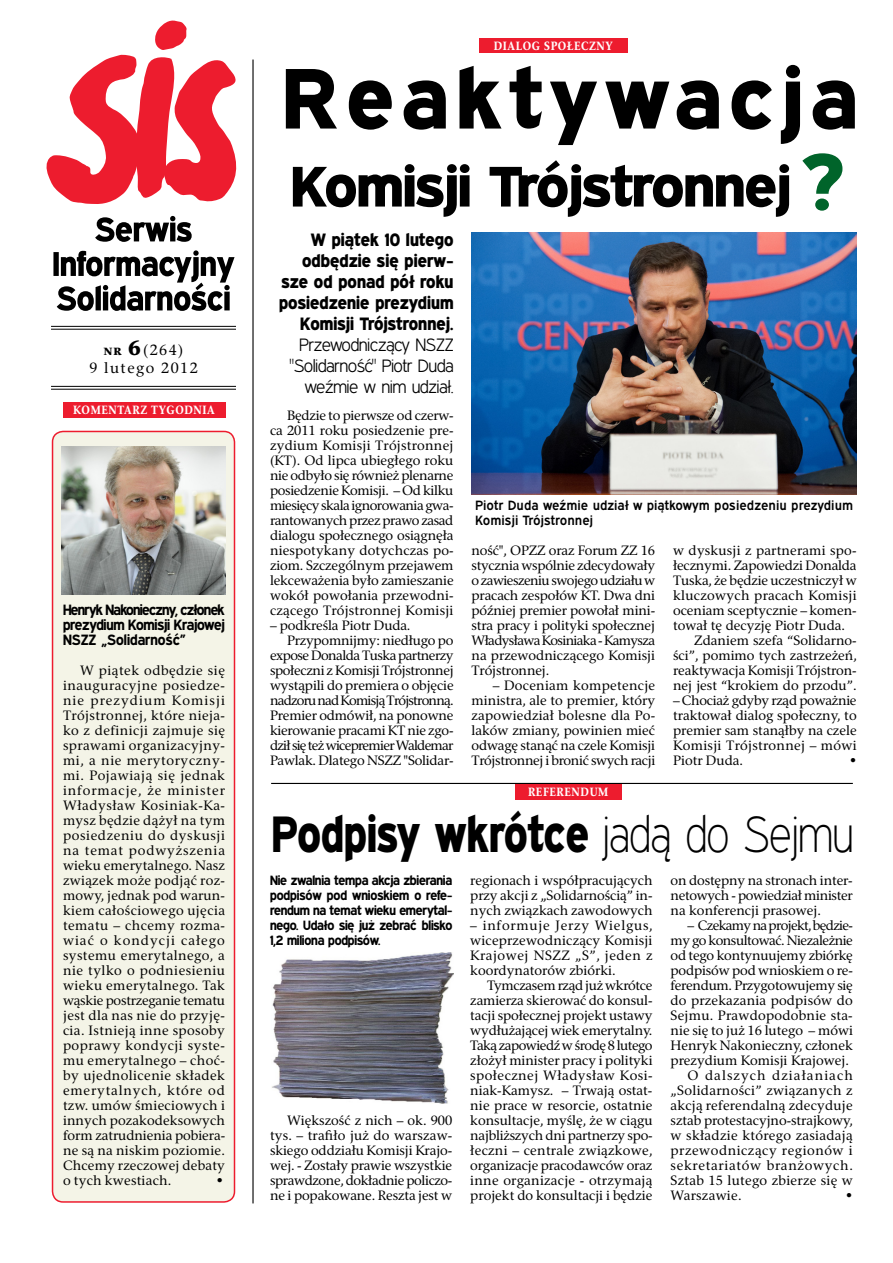
<style>
.page{position:relative;width:893px;height:1263px;background:#fff}
.page>*{position:absolute;margin:0;border:0;box-sizing:border-box;transform-origin:0 0}
.t1{font:85.95px "Expressway Xb";letter-spacing:.08em;color:#000;scale:1.06 1}
.t2{font:57.3px "Expressway Xb";letter-spacing:-.02em;color:#000;scale:1.1 1}
.t3{font:51.3px "Expressway Xb";color:#000;scale:.88 1}
.t4{font:18px/21px "Expressway Xb";color:#000;text-align:right}
.t5{font:18px/21px "Expressway Lt";color:#000;text-align:right}
.t6{font:700 15px/15px "Expressway Rg";letter-spacing:-.015em;color:#000;text-align:justify}
.t7{font:15px/18px "Rashel EFN";letter-spacing:.1em;color:#000;text-align:center}
.t8{font:13.5px/15px "Rashel EFN";color:#000;text-align:justify}
.t9{font:700 13.5px/15px "Expressway Rg";letter-spacing:-.02em;color:#000;text-align:justify}
.t10{font:13.5px "Rashel EFN";letter-spacing:.02em;color:#000}
.t11{font:13.5px/15px "Expressway Sb";color:#000}
.t12{font:13.5px "Rashel EFN";letter-spacing:-.055em;color:#000}
.t13{font:13.5px "Rashel EFN";letter-spacing:-.035em;color:#000}
.t14{font:13.5px "Rashel EFN";letter-spacing:-.02em;color:#000}
.t15{font:13.5px "Rashel EFN";letter-spacing:-.025em;color:#000}
.t16{font:13.5px "Rashel EFN";letter-spacing:-.05em;color:#000}
.t17{font:13.5px "Rashel EFN";letter-spacing:.025em;color:#000}
.t18{font:13.5px "Rashel EFN";letter-spacing:.05em;color:#000}
.t19{font:13.5px "Rashel EFN";letter-spacing:.04em;color:#000}
.t20{font:13.5px "Rashel EFN";letter-spacing:.08em;color:#000}
.t21{font:700 12px "Rashel Cnd EFN";letter-spacing:.05em;color:#fff}
.s1{font-family:"Rashel EFN Black";font-size:10.5px}
.s2{font-family:"Rashel EFN Black";font-size:21px}
.s3{font-size:80.55px;color:#00642a}
.s4{font-family:"Expressway Xl"}
</style>
<div class="page">
<svg style="left:53px;top:250px;width:182px;height:61px"></svg>
<svg style="left:95px;top:216px;width:97px;height:26px"></svg>
<svg style="left:46px;top:20px;width:191px;height:184px"></svg>
<hr style="left:51px;top:329px;width:185px;height:1px;background:#000">
<hr style="left:51px;top:326px;width:185px;height:1px;background:#000">
<hr style="left:51px;top:389px;width:185px;height:1px;background:#000">
<hr style="left:51px;top:386px;width:185px;height:1px;background:#000">
<div style="left:63px;top:402px;width:162px;height:15px;background:#ed1c2e"></div>
<div style="left:479px;top:38px;width:148px;height:15px;background:#ed1c2e"></div>
<hr style="left:252px;top:60px;width:2px;height:1143px;background:#000">
<hr style="left:271px;top:783px;width:582px;height:1px;background:#000">
<div style="left:515px;top:784px;width:106px;height:15px;background:#ed1c2e"></div>
<div style="left:53px;top:431px;width:181px;height:771px;background:#f4f4e7;border-radius:11px"></div>
<div style="left:52px;top:431px;width:183px;height:772px;border:2px solid #ed1c2e;border-radius:11px"></div>
<img style="left:472px;top:232px;width:385px;height:262px">
<img style="left:62px;top:446px;width:163px;height:149px">
<img style="left:272px;top:952px;width:182px;height:151px">
<p class="t7" style="left:89px;top:341px;width:110px"><span class="s1">nr</span> <span class="s2">6</span>(264)<br>9 lutego 2012</p>
<p class="t21" style="left:73px;top:402px;width:143px">KOMENTARZ TYGODNIA</p>
<p class="t6" style="left:63px;top:601px;width:163px">Henryk Nakonieczny, członek prezydium Komisji Krajowej NSZZ „Solidarność”</p>
<p class="t8" style="left:63px;top:662px;width:164px;text-indent:17px">W piątek odbędzie się inauguracyjne posiedze&shy;nie prezydium Komisji Trójstronnej, które nieja&shy;ko z definicji zajmuje się sprawami organizacyjny&shy;mi, a nie merytoryczny&shy;mi. Pojawiają się jednak informacje, że minister Władysław Kosiniak-Ka&shy;mysz będzie dążył na tym posiedzeniu do dyskusji na temat podwyższenia wieku emerytalnego. Nasz związek może podjąć roz&shy;mowy, jednak pod warun&shy;kiem całościowego ujęcia tematu – chcemy rozma&shy;wiać o kondycji całego systemu emerytalnego, a nie tylko o podniesieniu wieku emerytalnego. Tak wąskie postrzeganie tematu jest dla nas nie do przyję&shy;cia. Istnieją inne sposoby poprawy kondycji syste&shy;mu emerytalnego – choć&shy;by ujednolicenie składek emerytalnych, które od tzw. umów śmieciowych i innych pozakodeksowych form zatrudnienia pobiera&shy;ne są na niskim poziomie.<br>Chcemy rzeczowej debaty o tych kwestiach.</p>
<p class="t8" style="left:216px;top:1172px;width:9px">•</p>
<p class="t21" style="left:494px;top:38px;width:120px">DIALOG SPOŁECZNY</p>
<h1 class="t1" style="left:283px;top:47px;width:544px">Reaktywacja</h1>
<h2 class="t2" style="left:291px;top:152px;width:505px">Komisji Trójstronnej <span class="s3">?</span></h2>
<h3 class="t4" style="left:279px;top:228px;width:176px">W piątek 10 lutego odbędzie się pierw&shy;sze od ponad pół roku posiedzenie prezydium<br>Komisji Trójstronnej.</h3>
<h3 class="t5" style="left:290px;top:334px;width:165px">Przewodniczący NSZZ "Solidarność" Piotr Duda weźmie w nim udział.</h3>
<p class="t8" style="left:270px;top:407px;width:185px;text-indent:17px">Będzie to pierwsze od czerw&shy;ca 2011 roku posiedzenie pre&shy;zydium Komisji Trójstronnej (KT). Od lipca ubiegłego roku nie odbyło się również plenarne posiedzenie Komisji. – Od kilku miesięcy skala ignorowania gwa&shy;rantowanych przez prawo zasad dialogu społecznego osiągnęła niespotykany dotychczas po&shy;ziom. Szczególnym przejawem lekceważenia było zamieszanie wokół powołania przewodni&shy;czącego Trójstronnej Komisji</p>
<p class="t8" style="left:270px;top:617px;width:142px">– podkreśla Piotr Duda.</p>
<p class="t8" style="left:287px;top:632px;width:168px">Przypomnijmy: niedługo po</p>
<p class="t13" style="left:270px;top:646px;width:185px">expose Donalda Tuska partnerzy</p>
<p class="t15" style="left:270px;top:661px;width:185px">społeczni z Komisji Trójstronnej</p>
<p class="t8" style="left:270px;top:677px;width:185px">wystąpili do premiera o objęcie</p>
<p class="t12" style="left:270px;top:691px;width:185px">nadzoru nad Komisją Trójstronną.</p>
<p class="t8" style="left:270px;top:707px;width:185px">Premier odmówił, na ponowne</p>
<p class="t14" style="left:270px;top:721px;width:185px">kierowanie pracami KT nie zgo-</p>
<p class="t12" style="left:270px;top:736px;width:185px">dził się też wicepremier Waldemar</p>
<p class="t8" style="left:270px;top:752px;width:185px">Pawlak. Dlatego NSZZ "Solidar-</p>
<p class="t11" style="left:475px;top:497px;width:379px">Piotr Duda weźmie udział w piątkowym posiedzeniu prezydium<br>Komisji Trójstronnej</p>
<p class="t8" style="left:472px;top:542px;width:185px">ność", OPZZ oraz Forum ZZ 16 stycznia wspólnie zdecydowały o zawieszeniu swojego udziału w pracach zespołów KT. Dwa dni później premier powołał mini&shy;stra pracy i polityki społecznej Władysława Kosiniaka - Kamysza na przewodniczącego Komisji Trójstronnej.</p>
<p class="t8" style="left:472px;top:677px;width:185px;text-indent:21px">– Doceniam kompetencje ministra, ale to premier, który zapowiedział bolesne dla Po&shy;laków zmiany, powinien mieć odwagę stanąć na czele Komisji Trójstronnej i bronić swych racji</p>
<p class="t21" style="left:528px;top:784px;width:31px">REFEREND</p>
<p class="t21" style="left:590px;top:784px;width:20px">UM</p>
<p class="t8" style="left:673px;top:542px;width:185px">w dyskusji z partnerami spo-</p>
<p class="t8" style="left:673px;top:557px;width:185px">łecznymi. Zapowiedzi Donalda</p>
<p class="t8" style="left:673px;top:572px;width:185px">Tuska, że będzie uczestniczył w</p>
<p class="t10" style="left:673px;top:586px;width:185px">kluczowych pracach Komisji</p>
<p class="t8" style="left:673px;top:602px;width:185px">oceniam sceptycznie – komen-</p>
<p class="t8" style="left:673px;top:617px;width:174px">tował tę decyzję Piotr Duda.</p>
<p class="t8" style="left:694px;top:632px;width:164px">Zdaniem szefa “Solidarno-</p>
<p class="t8" style="left:673px;top:647px;width:185px">ści”, pomimo tych zastrzeżeń,</p>
<p class="t8" style="left:673px;top:662px;width:185px">reaktywacja Komisji Trójstron-</p>
<p class="t8" style="left:673px;top:677px;width:185px">nej jest “krokiem do przodu”.</p>
<p class="t8" style="left:673px;top:692px;width:185px">– Chociaż gdyby rząd poważnie traktował dialog społeczny, to premier sam stanąłby na czele Komisji Trójstronnej – mówi Piotr Duda.</p>
<p class="t8" style="left:849px;top:752px;width:9px">•</p>
<h3 class="t3" style="left:272px;top:803px;width:662px">Podpisy wkrótce <span class="s4">jadą do Sejmu</span></h3>
<p class="t9" style="left:270px;top:872px;width:184px">Nie zwalnia tempa akcja zbierania podpisów pod wnioskiem o refe&shy;rendum na temat wieku emerytal&shy;nego. Udało się już zebrać blisko 1,2 miliona podpisów.</p>
<p class="t8" style="left:270px;top:1112px;width:184px;text-indent:17px">Większość z nich – ok. 900 tys. – trafiło już do warszaw&shy;skiego oddziału Komisji Krajo&shy;wej. - Zostały prawie wszystkie sprawdzone, dokładnie policzo&shy;ne i popakowane. Reszta jest w</p>
<p class="t8" style="left:470px;top:872px;width:184px">regionach i współpracujących przy akcji z „Solidarnością” in&shy;nych związkach zawodowych</p>
<p class="t8" style="left:470px;top:917px;width:184px">– informuje Jerzy Wielgus, wiceprzewodniczący Komisji Krajowej NSZZ „S”, jeden z koordynatorów zbiórki.</p>
<p class="t8" style="left:470px;top:977px;width:184px;text-indent:17px">Tymczasem rząd już wkrótce zamierza skierować do konsul&shy;tacji społecznej projekt ustawy wydłużającej wiek emerytalny.<br>Taką zapowiedź w środę 8 lutego złożył minister pracy i polityki społecznej Władysław Kosi&shy;niak-Kamysz. – Trwają ostat&shy;nie prace w resorcie, ostatnie konsultacje, myślę, że w ciągu najbliższych dni partnerzy spo&shy;łeczni – centrale związkowe, organizacje pracodawców oraz inne organizacje - otrzymają projekt do konsultacji i będzie</p>
<p class="t8" style="left:671px;top:872px;width:184px">on dostępny na stronach inter&shy;netowych - powiedział minister na konferencji prasowej.</p>
<p class="t16" style="left:688px;top:916px;width:167px">– Czekamy na projekt, będzie-</p>
<p class="t13" style="left:671px;top:931px;width:184px">my go konsultować. Niezależnie</p>
<p class="t8" style="left:671px;top:947px;width:184px">od tego kontynuujemy zbiórkę</p>
<p class="t8" style="left:671px;top:962px;width:184px">podpisów pod wnioskiem o re-</p>
<p class="t14" style="left:671px;top:976px;width:184px">ferendum. Przygotowujemy się</p>
<p class="t8" style="left:671px;top:992px;width:184px">do przekazania podpisów do</p>
<p class="t8" style="left:671px;top:1007px;width:184px">Sejmu. Prawdopodobnie sta-</p>
<p class="t8" style="left:671px;top:1022px;width:184px">nie się to już 16 lutego – mówi</p>
<p class="t8" style="left:671px;top:1037px;width:184px">Henryk Nakonieczny, członek</p>
<p class="t8" style="left:671px;top:1052px;width:180px">prezydium Komisji Krajowej.</p>
<p class="t20" style="left:688px;top:1066px;width:167px">O dalszych działaniach</p>
<p class="t17" style="left:671px;top:1081px;width:184px">„Solidarności” związanych z</p>
<p class="t8" style="left:671px;top:1097px;width:184px">akcją referendalną zdecyduje</p>
<p class="t8" style="left:671px;top:1112px;width:184px">sztab protestacyjno-strajkowy,</p>
<p class="t10" style="left:671px;top:1126px;width:184px">w składzie którego zasiadają</p>
<p class="t19" style="left:671px;top:1141px;width:184px">przewodniczący regionów i</p>
<p class="t18" style="left:671px;top:1156px;width:184px">sekretariatów branżowych.</p>
<p class="t10" style="left:671px;top:1171px;width:184px">Sztab 15 lutego zbierze się w</p>
<p class="t10" style="left:671px;top:1186px;width:73px">Warszawie.</p>
<p class="t8" style="left:845px;top:1187px;width:9px">•</p>
</div>
